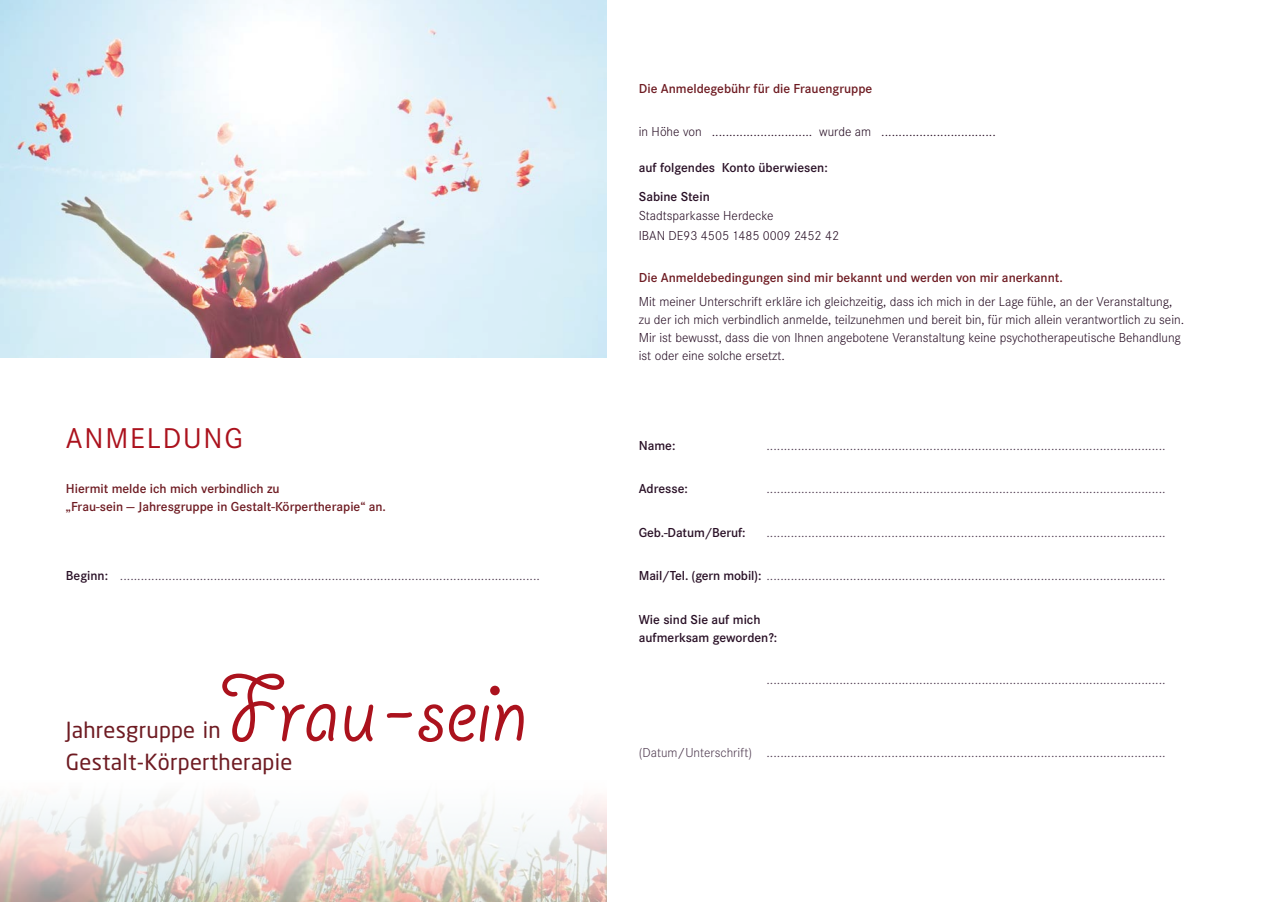
<style>
.page{position:relative;width:1272px;height:902px;background:#fff}
.page>*{position:absolute;margin:0;border:0;box-sizing:border-box;transform-origin:0 0}
.t1{font:29.7px "Corporate S";letter-spacing:.06em;color:#ab121d}
.t2{font:22.05px/32.1px "Neo Sans";letter-spacing:.01em;color:#6e1b22}
.t3{font:300 13.5px "Corporate S";color:#513d52}
.t4{font:300 13.5px/18px "Corporate S";color:#291026}
.t5{font:600 13.5px/18px "Corporate S";color:#6e1b22}
.t6{font:600 13.5px/28.5px "Corporate S";color:#291026}
.s1{font-weight:600;color:#291026}
</style>
<div class="page">
<img style="left:0;top:0;width:606px;height:357px">
<svg style="left:222px;top:673px;width:301px;height:69px"></svg>
<div style="left:490px;top:685px;width:10px;height:10px;background:#ab121d;border-radius:50%"></div>
<img style="left:0;top:797px;width:606px;height:104px">
<h1 class="t1" style="left:66px;top:421px;width:178px">ANMELDUNG</h1>
<p class="t5" style="left:66px;top:479px;width:321px">Hiermit melde ich mich verbindlich zu<br>„Frau-sein — Jahresgruppe in Gestalt-Körpertherapie“ an.</p>
<p class="t3" style="left:66px;top:567px;width:475px"><span class="s1">Beginn:</span> .........................................................................................................................</p>
<h2 class="t2" style="left:66px;top:713px;width:228px">Jahresgruppe in<br>Gestalt-Körpertherapie</h2>
<p class="t5" style="left:639px;top:79px;width:235px">Die Anmeldegebühr für die Frauengruppe</p>
<p class="t4" style="left:639px;top:123px;width:358px">in Höhe von ............................. wurde am .................................</p>
<p class="t6" style="left:639px;top:153px;width:190px">auf folgendes Konto überwiesen:<br>Sabine Stein</p>
<p class="t4" style="left:639px;top:206px;width:202px;line-height:19.5px">Stadtsparkasse Herdecke<br>IBAN DE93 4505 1485 0009 2452 42</p>
<p class="t5" style="left:639px;top:268px;width:425px">Die Anmeldebedingungen sind mir bekannt und werden von mir anerkannt.</p>
<p class="t4" style="left:639px;top:292px;width:547px">Mit meiner Unterschrift erkläre ich gleichzeitig, dass ich mich in der Lage fühle, an der Veranstaltung, zu der ich mich verbindlich anmelde, teilzunehmen und bereit bin, für mich allein verantwortlich zu sein.<br>Mir ist bewusst, dass die von Ihnen angebotene Veranstaltung keine psychotherapeutische Behandlung ist oder eine solche ersetzt.</p>
<p class="t6" style="left:639px;top:431px;width:38px">Name:</p>
<p class="t3" style="left:766px;top:437px;width:414px">.......................................................................................................................</p>
<p class="t6" style="left:639px;top:474px;width:51px">Adresse:</p>
<p class="t3" style="left:766px;top:481px;width:400px">...................................................................................................................</p>
<p class="t6" style="left:639px;top:518px;width:108px">Geb.-Datum/Beruf:</p>
<p class="t3" style="left:766px;top:524px;width:407px">.....................................................................................................................</p>
<p class="t3" style="left:639px;top:568px;width:538px"><span class="s1">Mail/Tel. (gern mobil):</span> ......................................................................................................................</p>
<p class="t6" style="left:639px;top:610px;width:140px;line-height:18px">Wie sind Sie auf mich aufmerksam geworden?:</p>
<p class="t3" style="left:766px;top:671px;width:411px">......................................................................................................................</p>
<p class="t3" style="left:639px;top:745px;width:538px">(Datum/Unterschrift) ......................................................................................................................</p>
</div>
